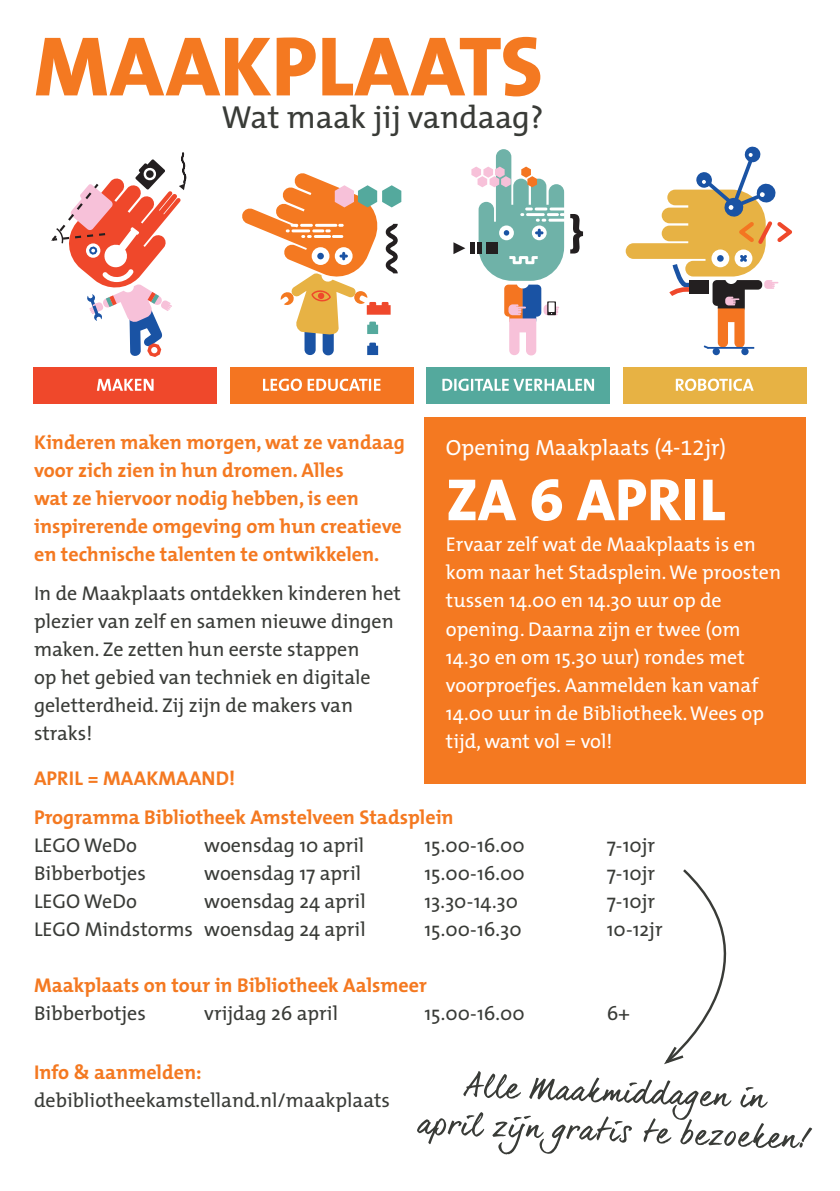
<style>
.page{position:relative;width:840px;height:1191px;background:#fff}
.page>*{position:absolute;margin:0;border:0;box-sizing:border-box;transform-origin:0 0}
.t1{font:85.2px "The Mix Extra Bold Caps";color:#f47921}
.t2{font:60px "The Mix Extra Bold Caps";color:#fff}
.t3{font:32px "The Mix";color:#393b37}
.t4{font:22px "The Mix B W5 Plain";color:#fff}
.t5{font:20px/28px "The Mix";color:#393b37}
.t6{font:700 20px/28px "The Mix";color:#f47921}
.t7{font:20px/28.2px "The Mix";color:#fff}
</style>
<div class="page">
<div style="left:424px;top:417px;width:381px;height:367px;background:#f47921"></div>
<svg style="left:417px;top:869px;width:394px;height:285px"></svg>
<div style="left:229px;top:367px;width:184px;height:36px;background:#f47521"></div>
<svg style="left:263px;top:378px;width:117px;height:13px"></svg>
<div style="left:33px;top:367px;width:184px;height:36px;background:#ef482b"></div>
<svg style="left:97px;top:379px;width:56px;height:12px"></svg>
<div style="left:622px;top:367px;width:184px;height:36px;background:#e7b244"></div>
<svg style="left:675px;top:378px;width:78px;height:13px"></svg>
<svg style="left:242px;top:173px;width:159px;height:182px"></svg>
<svg style="left:51px;top:152px;width:136px;height:205px"></svg>
<div style="left:426px;top:367px;width:184px;height:36px;background:#54a99d"></div>
<svg style="left:442px;top:379px;width:151px;height:12px"></svg>
<svg style="left:471px;top:149px;width:111px;height:206px"></svg>
<div style="left:486px;top:243px;width:11px;height:11px;background:#231f20"></div>
<hr style="left:470px;top:243px;width:4px;height:11px;background:#231f20">
<div style="left:476px;top:243px;width:5px;height:11px;background:#231f20"></div>
<svg style="left:453px;top:242px;width:12px;height:12px"></svg>
<div style="left:712px;top:348px;width:7px;height:7px;background:#1a53a4;border-radius:50%"></div>
<div style="left:741px;top:348px;width:7px;height:7px;background:#1a53a4;border-radius:50%"></div>
<svg style="left:625px;top:146px;width:166px;height:203px"></svg>
<h1 class="t1" style="left:34px;top:-5px;width:510px">MAAKPLAATS</h1>
<h3 class="t3" style="left:221px;top:91px;width:323px">Wat maak jij vandaag?</h3>
<p class="t6" style="left:34px;top:428px;width:372px">Kinderen maken morgen, wat ze vandaag voor zich zien in hun dromen. Alles<br>wat ze hiervoor nodig hebben, is een inspirerende omgeving om hun creatieve en technische talenten te ontwikkelen.</p>
<p class="t5" style="left:34px;top:579px;width:368px">In de Maakplaats ontdekken kinderen het plezier van zelf en samen nieuwe dingen maken. Ze zetten hun eerste stappen<br>op het gebied van techniek en digitale geletterdheid. Zij zijn de makers van straks!</p>
<p class="t6" style="left:34px;top:764px;width:203px">APRIL = MAAKMAAND!</p>
<p class="t4" style="left:445px;top:433px;width:281px">Opening Maakplaats (4-12jr)</p>
<h2 class="t2" style="left:445px;top:449px;width:281px">ZA 6 APRIL</h2>
<p class="t7" style="left:445px;top:530px;width:336px">Ervaar zelf wat de Maakplaats is en kom naar het Stadsplein. We proosten tussen 14.00 en 14.30 uur op de opening. Daarna zijn er twee (om<br>14.30 en om 15.30 uur) rondes met voorproefjes. Aanmelden kan vanaf<br>14.00 uur in de Bibliotheek. Wees op tijd, want vol = vol!</p>
<p class="t6" style="left:34px;top:803px;width:421px">Programma Bibliotheek Amstelveen Stadsplein</p>
<p class="t5" style="left:34px;top:831px;width:104px">LEGO WeDo</p>
<p class="t5" style="left:204px;top:831px;width:161px">woensdag 10 april</p>
<p class="t5" style="left:424px;top:831px;width:102px">15.00-16.00</p>
<p class="t5" style="left:606px;top:831px;width:50px">7-10jr</p>
<p class="t5" style="left:34px;top:859px;width:113px">Bibberbotjes</p>
<p class="t5" style="left:204px;top:859px;width:158px">woensdag 17 april</p>
<p class="t5" style="left:424px;top:859px;width:102px">15.00-16.00</p>
<p class="t5" style="left:606px;top:859px;width:50px">7-10jr</p>
<p class="t5" style="left:34px;top:887px;width:104px">LEGO WeDo</p>
<p class="t5" style="left:204px;top:887px;width:163px">woensdag 24 april</p>
<p class="t5" style="left:424px;top:887px;width:95px">13.30-14.30</p>
<p class="t5" style="left:606px;top:887px;width:50px">7-10jr</p>
<p class="t5" style="left:34px;top:915px;width:333px">LEGO Mindstorms woensdag 24 april</p>
<p class="t5" style="left:424px;top:915px;width:99px">15.00-16.30</p>
<p class="t5" style="left:606px;top:915px;width:57px">10-12jr</p>
<p class="t6" style="left:34px;top:971px;width:394px">Maakplaats on tour in Bibliotheek Aalsmeer</p>
<p class="t5" style="left:34px;top:999px;width:113px">Bibberbotjes</p>
<p class="t5" style="left:204px;top:999px;width:135px">vrijdag 26 april</p>
<p class="t5" style="left:424px;top:999px;width:102px">15.00-16.00</p>
<p class="t5" style="left:606px;top:999px;width:24px">6+</p>
<p class="t6" style="left:34px;top:1057px;width:169px">Info &amp; aanmelden:</p>
<p class="t5" style="left:34px;top:1085px;width:357px">debibliotheekamstelland.nl/maakplaats</p>
</div>
